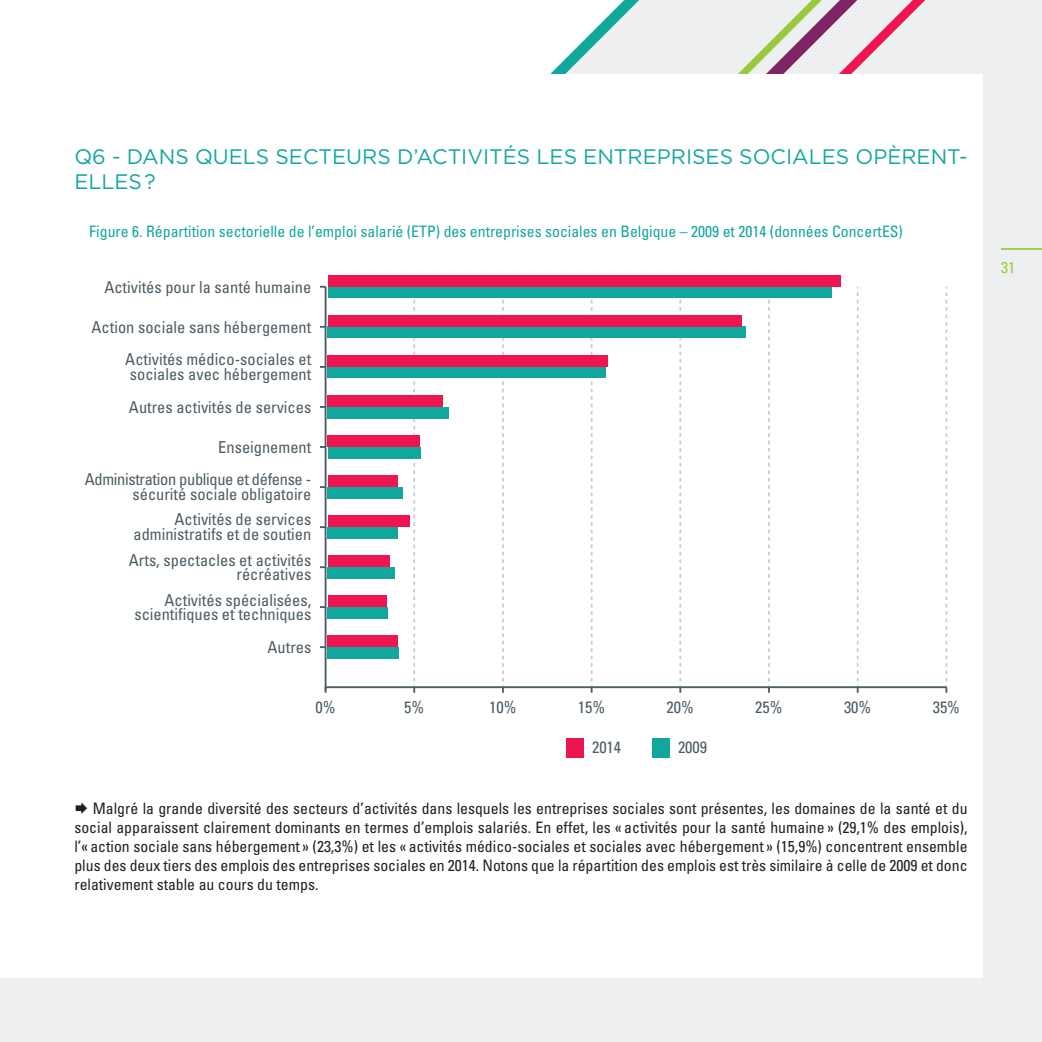
<style>
.page{position:relative;width:1042px;height:1042px;background:#eeeff0}
.page>*{position:absolute;margin:0;border:0;box-sizing:border-box;transform-origin:0 0}
.t1{font:21px/25.2px "Gotham";color:#12a79d}
.t2{font:condensed 16.45px/14.3px "Univers";color:#4c5c65;text-align:right}
.t3{font:condensed 16.45px/14.3px "Univers";letter-spacing:-.02em;color:#4c5c65;text-align:right}
.t4{font:condensed 15.75px/18.9px "Univers";color:#231f20;text-align:justify}
.t5{font:condensed 15.75px "Univers";color:#12a79d}
.t6{font:condensed 15.75px "Univers";color:#99ca3b}
</style>
<div class="page">
<svg style="left:0;top:0;width:925px;height:74px"></svg>
<hr style="left:1001px;top:248px;width:41px;height:2px;background:#99ca3b">
<div style="left:0;top:74px;width:982px;height:903px;background:#fff"></div>
<svg style="left:945px;top:287px;width:2px;height:406px"></svg>
<svg style="left:413px;top:299px;width:2px;height:394px"></svg>
<svg style="left:502px;top:299px;width:2px;height:394px"></svg>
<svg style="left:591px;top:299px;width:1px;height:394px"></svg>
<svg style="left:679px;top:299px;width:2px;height:394px"></svg>
<svg style="left:857px;top:287px;width:1px;height:406px"></svg>
<svg style="left:768px;top:299px;width:2px;height:394px"></svg>
<hr style="left:325px;top:686px;width:621px;height:2px;background:#4c5c65">
<hr style="left:325px;top:287px;width:1px;height:403px;background:#4c5c65">
<div style="left:328px;top:286px;width:503px;height:12px;background:#12a79d"></div>
<div style="left:328px;top:327px;width:418px;height:11px;background:#12a79d"></div>
<div style="left:328px;top:367px;width:278px;height:11px;background:#12a79d"></div>
<div style="left:328px;top:407px;width:121px;height:11px;background:#12a79d"></div>
<div style="left:328px;top:447px;width:93px;height:11px;background:#12a79d"></div>
<div style="left:328px;top:487px;width:75px;height:11px;background:#12a79d"></div>
<div style="left:328px;top:527px;width:70px;height:11px;background:#12a79d"></div>
<div style="left:328px;top:567px;width:67px;height:11px;background:#12a79d"></div>
<div style="left:328px;top:607px;width:60px;height:12px;background:#12a79d"></div>
<div style="left:328px;top:275px;width:512px;height:11px;background:#ed1450"></div>
<div style="left:328px;top:315px;width:413px;height:12px;background:#ed1450"></div>
<div style="left:328px;top:355px;width:280px;height:12px;background:#ed1450"></div>
<div style="left:328px;top:395px;width:115px;height:12px;background:#ed1450"></div>
<div style="left:328px;top:435px;width:92px;height:12px;background:#ed1450"></div>
<div style="left:328px;top:475px;width:69px;height:12px;background:#ed1450"></div>
<div style="left:328px;top:515px;width:82px;height:12px;background:#ed1450"></div>
<div style="left:328px;top:555px;width:62px;height:12px;background:#ed1450"></div>
<div style="left:328px;top:595px;width:59px;height:12px;background:#ed1450"></div>
<div style="left:328px;top:647px;width:71px;height:11px;background:#12a79d"></div>
<div style="left:328px;top:635px;width:70px;height:12px;background:#ed1450"></div>
<div style="left:566px;top:738px;width:17px;height:19px;background:#ed1450"></div>
<div style="left:652px;top:738px;width:17px;height:19px;background:#12a79d"></div>
<h1 class="t1" style="left:74px;top:144px;width:894px">Q6 - DANS QUELS SECTEURS D’ACTIVITÉS LES ENTREPRISES SOCIALES OPÈRENT-<br>ELLES?</h1>
<p class="t5" style="left:89px;top:221px;width:815px">Figure 6. Répartition sectorielle de l’emploi salarié (ETP) des entreprises sociales en Belgique – 2009 et 2014 (données ConcertES)</p>
<p class="t2" style="left:104px;top:279px;width:208px">Activités pour la santé humaine</p>
<p class="t2" style="left:92px;top:319px;width:221px">Action sociale sans hébergement</p>
<p class="t2" style="left:125px;top:352px;width:187px;text-align:left">Activités médico-sociales et sociales avec hébergement</p>
<p class="t2" style="left:129px;top:399px;width:184px">Autres activités de services</p>
<p class="t2" style="left:218px;top:439px;width:94px">Enseignement</p>
<p class="t3" style="left:85px;top:472px;width:228px">Administration publique et défense - sécurité sociale obligatoire</p>
<p class="t2" style="left:133px;top:512px;width:179px">Activités de services administratifs et de soutien</p>
<p class="t2" style="left:129px;top:552px;width:184px">Arts, spectacles et activités récréatives</p>
<p class="t2" style="left:134px;top:592px;width:178px">Activités spécialisées, scientifiques et techniques</p>
<p class="t2" style="left:267px;top:640px;width:45px">Autres</p>
<p class="t2" style="left:315px;top:699px;width:22px">0%</p>
<p class="t2" style="left:404px;top:699px;width:22px">5%</p>
<p class="t2" style="left:489px;top:699px;width:29px">10%</p>
<p class="t2" style="left:578px;top:699px;width:29px">15%</p>
<p class="t2" style="left:666px;top:699px;width:29px">20%</p>
<p class="t2" style="left:755px;top:699px;width:29px">25%</p>
<p class="t2" style="left:844px;top:699px;width:29px">30%</p>
<p class="t2" style="left:932px;top:699px;width:29px">35%</p>
<p class="t2" style="left:592px;top:739px;width:31px">2014</p>
<p class="t2" style="left:678px;top:739px;width:31px">2009</p>
<p class="t4" style="left:74px;top:799px;width:894px">◻ Malgré la grande diversité des secteurs d’activités dans lesquels les entreprises sociales sont présentes, les domaines de la santé et du social apparaissent clairement dominants en termes d’emplois salariés. En effet, les « activités pour la santé humaine » (29,1% des emplois), l’«action sociale sans hébergement » (23,3%) et les « activités médico-sociales et sociales avec hébergement » (15,9%) concentrent ensemble plus des deux tiers des emplois des entreprises sociales en 2014. Notons que la répartition des emplois est très similaire à celle de 2009 et donc relativement stable au cours du temps.</p>
<p class="t6" style="left:1001px;top:258px;width:15px">31</p>
</div>
